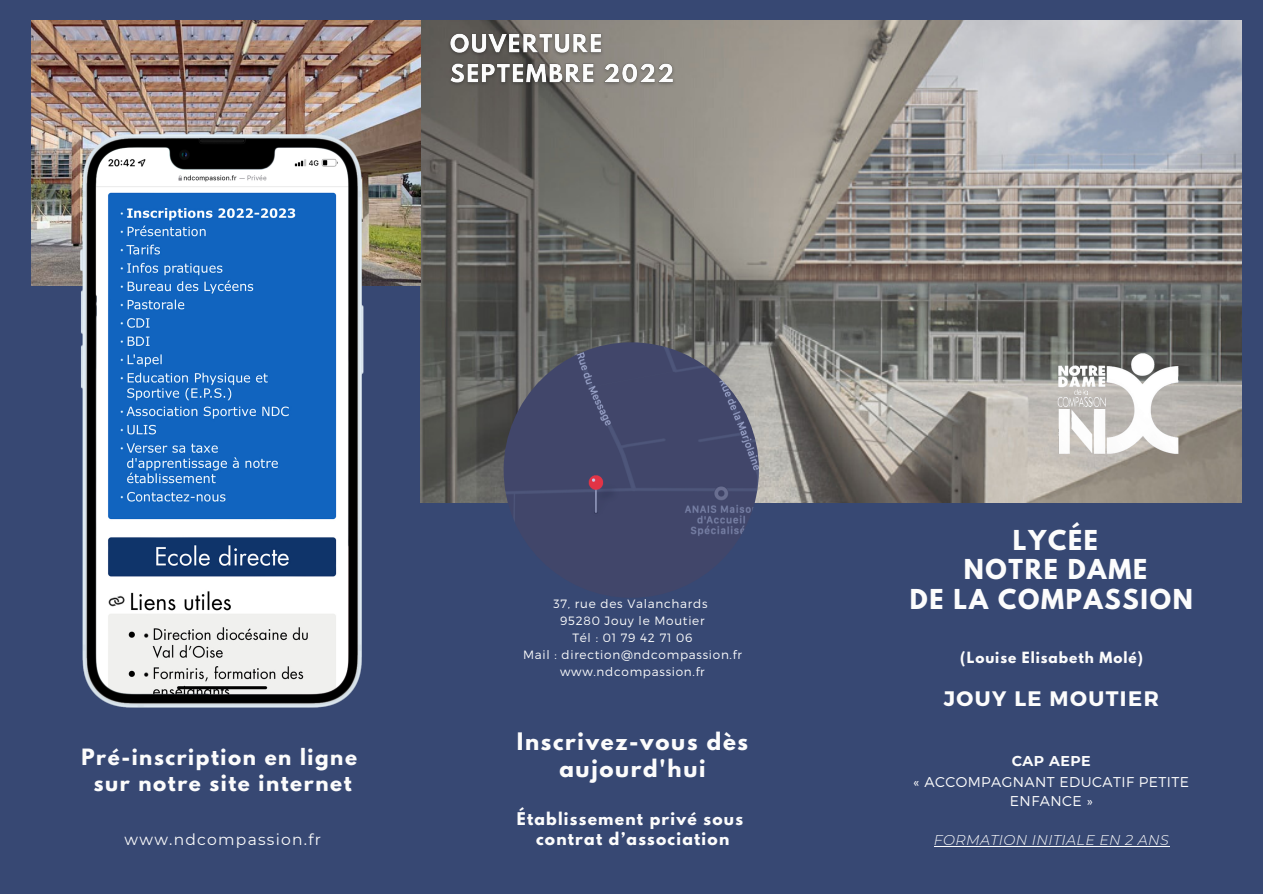
<style>
.page{position:relative;width:1263px;height:894px;background:#fff}
.page>*{position:absolute;margin:0;border:0;box-sizing:border-box;transform-origin:0 0}
.t1{font:700 24.3px/29.5px "League Spartan";letter-spacing:.07em;color:#fcfcfc;text-align:center}
.t2{font:700 21.3px/27.3px "League Spartan";letter-spacing:.08em;color:#fcfcfc;text-align:center}
.t3{font:700 21px "Montserrat";letter-spacing:.07em;color:#fcfcfc}
.t4{font:700 19.95px/26.2px "League Spartan";letter-spacing:.08em;color:#fcfcfc;text-align:center}
.t5{font:700 15.45px/19.6px "League Spartan";letter-spacing:.08em;color:#fcfcfc;text-align:center}
.t6{font:15.45px "Montserrat";letter-spacing:.08em;color:#fcfcfc}
.t7{font:300 14.25px/19.4px "Montserrat";letter-spacing:.03em;color:#fcfcfc;text-align:center}
.t8{font:italic 300 14.25px "Montserrat";letter-spacing:.03em;color:#fcfcfc}
.t9{font:700 14.25px "Montserrat";letter-spacing:.03em;color:#fcfcfc}
.t10{font:700 13.65px "League Spartan";letter-spacing:.07em;color:#fcfcfc}
.t11{font:300 12px/17.1px "Montserrat";letter-spacing:.06em;color:#fcfcfc;text-align:center}
</style>
<div class="page">
<div style="left:0;top:0;width:1263px;height:893px;background:#374873"></div>
<img style="left:421px;top:21px;width:821px;height:481px">
<img style="left:32px;top:21px;width:388px;height:109px">
<img style="left:1019px;top:314px;width:201px;height:188px">
<img style="left:31px;top:130px;width:488px;height:578px">
<img style="left:504px;top:342px;width:255px;height:255px;border-radius:50%">
<img style="left:444px;top:27px;width:237px;height:71px">
<hr style="left:934px;top:845px;width:235px;height:1px;background:#fcfcfc">
<h3 class="t4" style="left:81px;top:746px;width:277px">Pré-inscription en ligne sur notre site internet</h3>
<p class="t6" style="left:125px;top:829px;width:198px">www.ndcompassion.fr</p>
<p class="t11" style="left:523px;top:594px;width:220px">37, rue des Valanchards<br>95280 Jouy le Moutier<br>Tél : 01 79 42 71 06<br>Mail : direction@ndcompassion.fr www.ndcompassion.fr</p>
<h2 class="t2" style="left:517px;top:730px;width:233px">Inscrivez-vous dès aujourd'hui</h2>
<p class="t5" style="left:517px;top:811px;width:228px">Établissement privé sous contrat d’association</p>
<h1 class="t1" style="left:910px;top:528px;width:284px">LYCÉE<br>NOTRE DAME<br>DE LA COMPASSION</h1>
<p class="t10" style="left:960px;top:650px;width:184px">(Louise Elisabeth Molé)</p>
<h3 class="t3" style="left:944px;top:684px;width:216px">JOUY LE MOUTIER</h3>
<p class="t9" style="left:1012px;top:752px;width:80px">CAP AEPE</p>
<p class="t7" style="left:914px;top:771px;width:277px">« ACCOMPAGNANT EDUCATIF PETITE<br>ENFANCE »</p>
<p class="t8" style="left:934px;top:830px;width:237px">FORMATION INITIALE EN 2 ANS</p>
</div>
